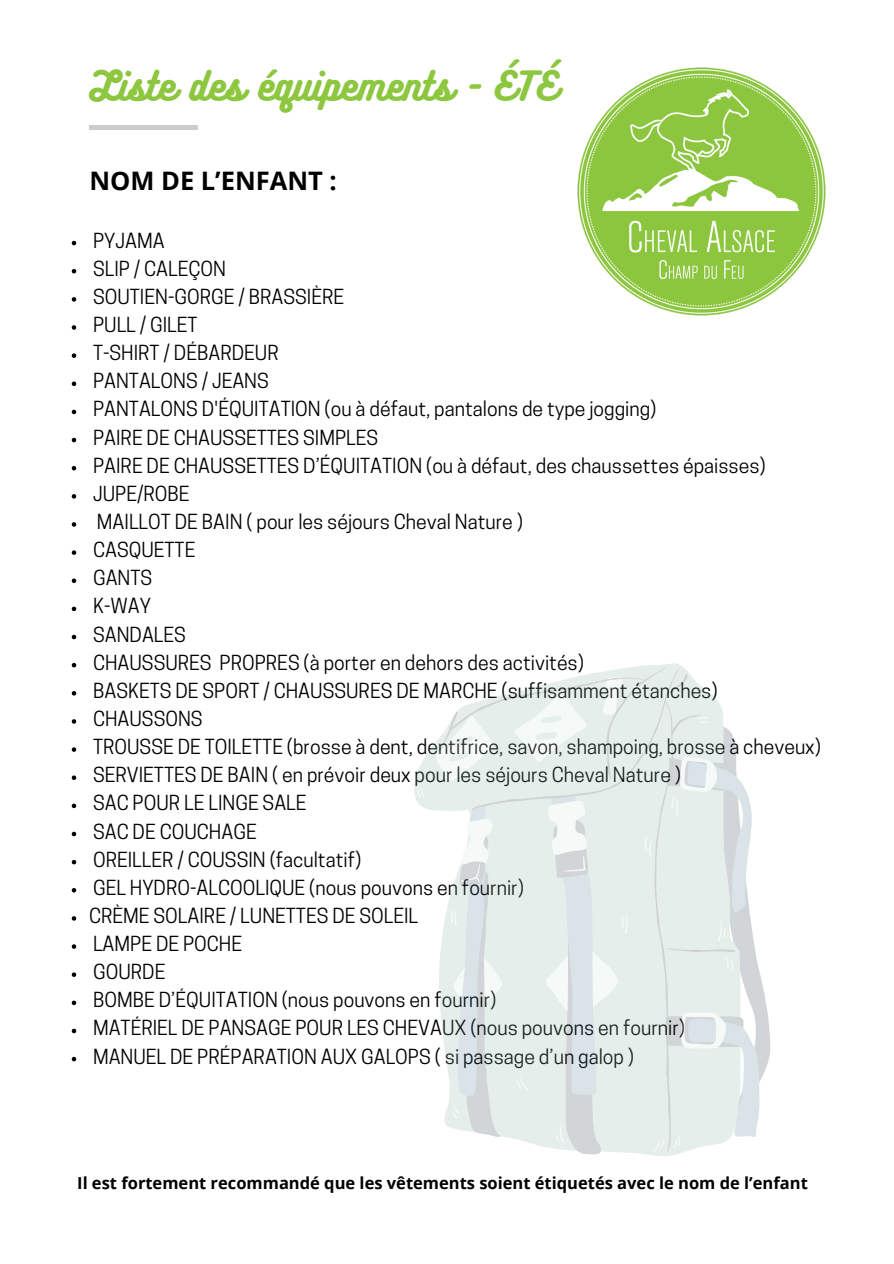
<style>
.page{position:relative;width:894px;height:1264px;background:#fff}
.page>*{position:absolute;margin:0;border:0;box-sizing:border-box;transform-origin:0 0}
.t1{font:36.15px "Bukhari Script";color:#8dc740}
.t2{font:700 25.5px "Open Sans";color:#000}
.t3{font:19.5px "Cooper Hewitt";color:#000}
.t4{font:700 16.5px "Open Sans";color:#000}
</style>
<div class="page">
<img style="left:577px;top:68px;width:247px;height:247px">
<hr style="left:89px;top:125px;width:109px;height:4px;background:#ccc">
<svg style="left:72px;top:241px;width:4px;height:4px"></svg>
<svg style="left:72px;top:269px;width:4px;height:4px"></svg>
<svg style="left:72px;top:297px;width:4px;height:4px"></svg>
<svg style="left:72px;top:325px;width:4px;height:5px"></svg>
<svg style="left:72px;top:353px;width:4px;height:5px"></svg>
<svg style="left:72px;top:381px;width:4px;height:5px"></svg>
<svg style="left:72px;top:409px;width:4px;height:5px"></svg>
<svg style="left:72px;top:438px;width:4px;height:4px"></svg>
<svg style="left:72px;top:466px;width:4px;height:4px"></svg>
<svg style="left:72px;top:494px;width:4px;height:4px"></svg>
<svg style="left:72px;top:522px;width:4px;height:4px"></svg>
<svg style="left:72px;top:550px;width:4px;height:5px"></svg>
<svg style="left:72px;top:578px;width:4px;height:5px"></svg>
<svg style="left:72px;top:606px;width:4px;height:5px"></svg>
<svg style="left:72px;top:634px;width:4px;height:5px"></svg>
<svg style="left:72px;top:663px;width:4px;height:4px"></svg>
<svg style="left:72px;top:691px;width:4px;height:4px"></svg>
<svg style="left:72px;top:719px;width:4px;height:4px"></svg>
<svg style="left:72px;top:747px;width:4px;height:4px"></svg>
<svg style="left:72px;top:775px;width:4px;height:5px"></svg>
<svg style="left:72px;top:803px;width:4px;height:5px"></svg>
<svg style="left:72px;top:831px;width:4px;height:5px"></svg>
<svg style="left:72px;top:859px;width:4px;height:5px"></svg>
<svg style="left:72px;top:888px;width:4px;height:4px"></svg>
<svg style="left:72px;top:916px;width:4px;height:4px"></svg>
<svg style="left:72px;top:944px;width:4px;height:4px"></svg>
<svg style="left:72px;top:972px;width:4px;height:4px"></svg>
<svg style="left:72px;top:1000px;width:4px;height:5px"></svg>
<svg style="left:72px;top:1028px;width:4px;height:5px"></svg>
<svg style="left:72px;top:1056px;width:4px;height:5px"></svg>
<svg style="left:579px;top:744px;width:191px;height:410px"></svg>
<svg style="left:735px;top:761px;width:24px;height:376px"></svg>
<svg style="left:417px;top:739px;width:22px;height:72px;fill:#e5eeeb"></svg>
<svg style="left:439px;top:667px;width:296px;height:485px;fill:#e5eeeb"></svg>
<h1 class="t1" style="left:89px;top:62px;width:469px">Liste des équipements - ÉTÉ</h1>
<h3 class="t2" style="left:89px;top:163px;width:249px">NOM DE L’ENFANT :</h3>
<h2 class="t3" style="left:93px;top:233px;width:73px">PYJAMA</h2>
<h3 class="t3" style="left:93px;top:261px;width:134px">SLIP / CALEÇON</h3>
<h3 class="t3" style="left:93px;top:289px;width:252px">SOUTIEN-GORGE / BRASSIÈRE</h3>
<h3 class="t3" style="left:93px;top:317px;width:106px">PULL / GILET</h3>
<h3 class="t3" style="left:93px;top:345px;width:187px">T-SHIRT / DÉBARDEUR</h3>
<h3 class="t3" style="left:93px;top:373px;width:177px">PANTALONS / JEANS</h3>
<h3 class="t3" style="left:93px;top:402px;width:564px">PANTALONS D'ÉQUITATION (ou à défaut, pantalons de type jogging)</h3>
<h3 class="t3" style="left:93px;top:430px;width:287px">PAIRE DE CHAUSSETTES SIMPLES</h3>
<h3 class="t3" style="left:93px;top:458px;width:674px">PAIRE DE CHAUSSETTES D’ÉQUITATION (ou à défaut, des chaussettes épaisses)</h3>
<h3 class="t3" style="left:93px;top:486px;width:98px">JUPE/ROBE</h3>
<h3 class="t3" style="left:97px;top:514px;width:427px">MAILLOT DE BAIN ( pour les séjours Cheval Nature )</h3>
<h3 class="t3" style="left:93px;top:542px;width:104px">CASQUETTE</h3>
<h3 class="t3" style="left:93px;top:570px;width:61px">GANTS</h3>
<h3 class="t3" style="left:93px;top:598px;width:59px">K-WAY</h3>
<h3 class="t3" style="left:93px;top:627px;width:94px">SANDALES</h3>
<h3 class="t3" style="left:93px;top:655px;width:492px">CHAUSSURES PROPRES (à porter en dehors des activités)</h3>
<h3 class="t3" style="left:93px;top:683px;width:626px">BASKETS DE SPORT / CHAUSSURES DE MARCHE (suffisamment étanches)</h3>
<h3 class="t3" style="left:93px;top:711px;width:111px">CHAUSSONS</h3>
<h3 class="t3" style="left:93px;top:739px;width:729px">TROUSSE DE TOILETTE (brosse à dent, dentifrice, savon, shampoing, brosse à cheveux)</h3>
<h3 class="t3" style="left:93px;top:767px;width:589px">SERVIETTES DE BAIN ( en prévoir deux pour les séjours Cheval Nature )</h3>
<h3 class="t3" style="left:93px;top:795px;width:215px">SAC POUR LE LINGE SALE</h3>
<h3 class="t3" style="left:93px;top:823px;width:165px">SAC DE COUCHAGE</h3>
<h3 class="t3" style="left:93px;top:852px;width:270px">OREILLER / COUSSIN (facultatif)</h3>
<h3 class="t3" style="left:93px;top:880px;width:432px">GEL HYDRO-ALCOOLIQUE (nous pouvons en fournir)</h3>
<h3 class="t3" style="left:89px;top:908px;width:330px">CRÈME SOLAIRE / LUNETTES DE SOLEIL</h3>
<h3 class="t3" style="left:93px;top:936px;width:150px">LAMPE DE POCHE</h3>
<h3 class="t3" style="left:93px;top:964px;width:74px">GOURDE</h3>
<h3 class="t3" style="left:93px;top:992px;width:405px">BOMBE D’ÉQUITATION (nous pouvons en fournir)</h3>
<h3 class="t3" style="left:93px;top:1020px;width:593px">MATÉRIEL DE PANSAGE POUR LES CHEVAUX (nous pouvons en fournir)</h3>
<h3 class="t3" style="left:93px;top:1048px;width:542px">MANUEL DE PRÉPARATION AUX GALOPS ( si passage d’un galop )</h3>
<p class="t4" style="left:77px;top:1171px;width:732px">Il est fortement recommandé que les vêtements soient étiquetés avec le nom de l’enfant</p>
</div>
